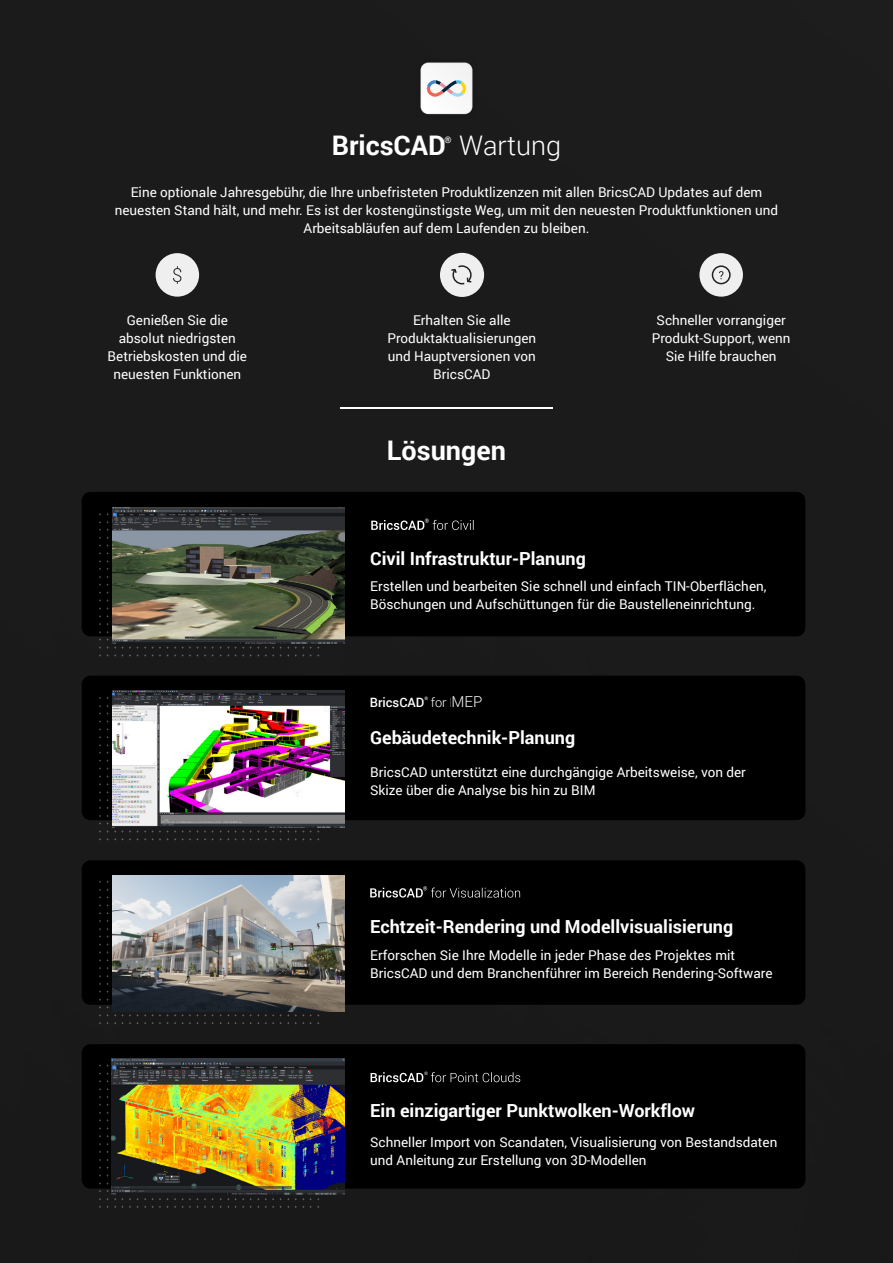
<style>
.page{position:relative;width:893px;height:1263px;background:#1b1b1b}
.page>*{position:absolute;margin:0;border:0;box-sizing:border-box;transform-origin:0 0}
.t1{font:700 27px "Roboto";color:#fff}
.t2{font:700 18px "Roboto";color:#fff}
.t3{font:300 15px "Roboto";color:#fff}
.t4{font:13.5px/18px "Roboto";color:#fff;text-align:center}
.t5{font:500 12.9px "Roboto";color:#fff}
.t6{font:700 9px "Roboto";color:#fff}
.t7{font:500 4.65px "Roboto";color:#fff}
.s1{font-weight:300}
</style>
<div class="page">
<div style="left:82px;top:492px;width:723px;height:144px;background:#000"></div>
<div style="left:82px;top:860px;width:723px;height:145px;background:#000"></div>
<div style="left:82px;top:676px;width:723px;height:144px;background:#000"></div>
<div style="left:82px;top:1044px;width:723px;height:144px;background:#000"></div>
<img style="left:416px;top:58px;width:61px;height:61px">
<svg style="left:420px;top:63px;width:52px;height:51px"></svg>
<div style="left:156px;top:253px;width:43px;height:44px;background:#efefef;border-radius:22px"></div>
<svg style="left:173px;top:266px;width:8px;height:18px"></svg>
<div style="left:440px;top:253px;width:44px;height:44px;background:#efefef;border-radius:22px"></div>
<svg style="left:451px;top:265px;width:21px;height:20px"></svg>
<div style="left:699px;top:253px;width:44px;height:44px;background:#efefef;border-radius:22px"></div>
<div style="left:712px;top:265px;width:19px;height:19px;border:2px solid #222;border-radius:50%"></div>
<svg style="left:719px;top:271px;width:4px;height:8px"></svg>
<svg style="left:98px;top:511px;width:226px;height:146px;background:#161615"></svg>
<img style="left:113px;top:499px;width:231px;height:146px">
<svg style="left:98px;top:695px;width:226px;height:146px;background:#19191a"></svg>
<img style="left:113px;top:690px;width:231px;height:137px">
<svg style="left:371px;top:519px;width:103px;height:11px"></svg>
<svg style="left:98px;top:879px;width:226px;height:145px;background:#161717"></svg>
<svg style="left:98px;top:1062px;width:226px;height:146px;background:#141515"></svg>
<hr style="left:340px;top:407px;width:213px;height:1px;background:#fff">
<svg style="left:370px;top:886px;width:150px;height:11px;background:#333"></svg>
<svg style="left:371px;top:1071px;width:149px;height:11px;background:#353535"></svg>
<img style="left:112px;top:1058px;width:232px;height:136px">
<img style="left:113px;top:507px;width:231px;height:136px">
<img style="left:113px;top:875px;width:231px;height:137px">
<h1 class="t1" style="left:332px;top:126px;width:231px">BricsCAD <span class="s1">Wartung</span></h1>
<p class="t4" style="left:115px;top:183px;width:665px">Eine optionale Jahresgebühr, die Ihre unbefristeten Produktlizenzen mit allen BricsCAD Updates auf dem neuesten Stand hält, und mehr. Es ist der kostengünstigste Weg, um mit den neuesten Produktfunktionen und<br>Arbeitsabläufen auf dem Laufenden zu bleiben.</p>
<p class="t6" style="left:444px;top:133px;width:9px">®</p>
<p class="t4" style="left:108px;top:311px;width:141px">Genießen Sie die absolut niedrigsten<br>Betriebskosten und die neuesten Funktionen</p>
<p class="t4" style="left:387px;top:311px;width:150px">Erhalten Sie alle<br>Produktaktualisierungen und Hauptversionen von<br>BricsCAD</p>
<p class="t4" style="left:652px;top:311px;width:140px">Schneller vorrangiger<br>Produkt-Support, wenn<br>Sie Hilfe brauchen</p>
<h1 class="t1" style="left:387px;top:432px;width:120px">Lösungen</h1>
<h2 class="t2" style="left:370px;top:546px;width:217px">Civil Infrastruktur-Planung</h2>
<p class="t4" style="left:370px;top:577px;width:398px;text-align:left">Erstellen und bearbeiten Sie schnell und einfach TIN-Oberflächen,<br>Böschungen und Aufschüttungen für die Baustelleneinrichtung.</p>
<p class="t7" style="left:425px;top:695px;width:5px">®</p>
<p class="t3" style="left:451px;top:691px;width:32px">MEP</p>
<p class="t5" style="left:370px;top:693px;width:114px">BricsCAD <span class="s1">for HVAC</span></p>
<h2 class="t2" style="left:370px;top:724px;width:206px">Gebäudetechnik-Planung</h2>
<p class="t4" style="left:370px;top:763px;width:377px;text-align:left">BricsCAD unterstützt eine durchgängige Arbeitsweise, von der<br>Skize über die Analyse bis hin zu BIM</p>
<h2 class="t2" style="left:370px;top:914px;width:364px">Echtzeit-Rendering und Modellvisualisierung</h2>
<p class="t4" style="left:370px;top:946px;width:404px;text-align:left">Erforschen Sie Ihre Modelle in jeder Phase des Projektes mit<br>BricsCAD und dem Branchenführer im Bereich Rendering-Software</p>
<h2 class="t2" style="left:370px;top:1097px;width:326px">Ein einzigartiger Punktwolken-Workflow</h2>
<p class="t4" style="left:370px;top:1133px;width:409px;text-align:left">Schneller Import von Scandaten, Visualisierung von Bestandsdaten und Anleitung zur Erstellung von 3D-Modellen</p>
</div>
